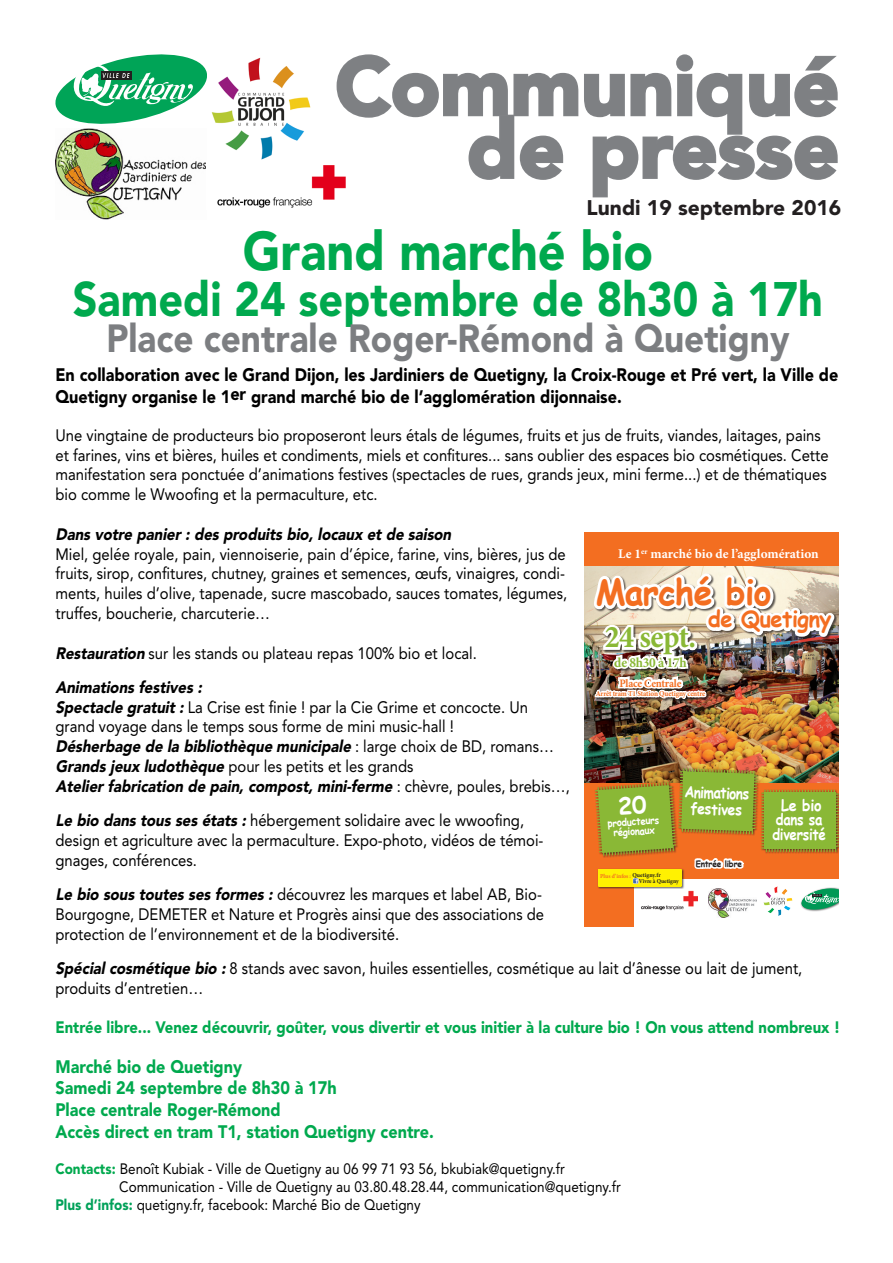
<style>
.page{position:relative;width:893px;height:1263px;background:#fff}
.page>*{position:absolute;margin:0;border:0;box-sizing:border-box;transform-origin:0 0}
.t1{font:900 81px "Avenir LT Std";color:#7e8083}
.t2{font:900 54px "Avenir LT Std";color:#00a94e;scale:.9 1}
.t3{font:900 48px "Avenir LT Std";color:#00a94e;scale:.9 1}
.t4{font:900 39px "Avenir LT Std";color:#7c7e81;scale:.9 1}
.t5{font:700 35.4px "Comic Sans MS";letter-spacing:-.02em;color:#f36e21;scale:.95 1}
.t6{font:700 31.65px "Minion Pro";letter-spacing:-.02em;color:#8ab836;scale:.95 1}
.t7{font:700 22.8px "Comic Sans MS";letter-spacing:-.02em;color:#f36e21;scale:.95 1}
.t8{font:900 21px "Avenir LT Std";color:#231f20}
.t9{font:900 18px/21.6px "Avenir LT Std";color:#000;scale:.9 1}
.t10{font:900 18px "Avenir LT Std";color:#00a94e;scale:.9 1}
.t11{font:16.5px/19.8px "Avenir LT Std";color:#000;scale:.9 1}
.t12{font:italic 900 16.5px "Avenir LT Std";color:#000;scale:.9 1}
.t13{font:900 16.5px "Avenir LT Std";color:#00a94e;scale:.9 1}
.t14{font:700 15.6px/14.7px "Comic Sans MS";letter-spacing:-.02em;color:#fff;text-align:center;scale:.91 1}
.t15{font:700 15.6px/16.4px "Comic Sans MS";letter-spacing:-.02em;color:#fff;text-align:center;scale:.86 1}
.t16{font:15px "Avenir LT Std";color:#000;scale:.9 1}
.t17{font:700 13.95px "Minion Pro";letter-spacing:-.02em;color:#8ab836;scale:.95 1}
.t18{font:700 13.35px "Minion Pro";color:#fff}
.t19{font:700 11.4px "Minion Pro";letter-spacing:-.015em;color:#f36e21;scale:.94 1}
.t20{font:700 10.35px/9.8px "Comic Sans MS";color:#fff;text-align:center;scale:.91 1}
.t21{font:700 8.7px "Comic Sans MS";letter-spacing:-.02em;color:#231f20;scale:.95 1}
.t22{font:700 7.65px "Minion Pro";letter-spacing:-.025em;color:#f36e21;scale:.94 1}
.t23{font:700 6px/6.3px "Minion Pro";letter-spacing:-.005em;color:#231f20}
.t24{font:700 6px "Minion Pro";color:#f36e21;scale:.95 1}
.s1{font-weight:900;font-style:italic}
.s2{font-weight:400;font-style:normal}
.s3{font-weight:900;color:#00a94e}
.s4{font-weight:900;color:#00a159}
</style>
<div class="page">
<svg style="left:336px;top:54px;width:502px;height:144px"></svg>
<svg style="left:55px;top:55px;width:152px;height:69px"></svg>
<div style="left:584px;top:532px;width:255px;height:38px;background:#f36e21"></div>
<div style="left:584px;top:744px;width:255px;height:135px;background:#f36e21"></div>
<div style="left:584px;top:879px;width:50px;height:48px;background:#f36e21"></div>
<img style="left:584px;top:567px;width:255px;height:215px">
<img style="left:717px;top:911px;width:29px;height:6px">
<div style="left:800px;top:887px;width:39px;height:25px;background:#231f20;opacity:.7"></div>
<img style="left:590px;top:566px;width:249px;height:150px">
<img style="left:767px;top:911px;width:15px;height:5px">
<img style="left:55px;top:129px;width:151px;height:90px">
<img style="left:217px;top:162px;width:139px;height:46px">
<img style="left:211px;top:58px;width:100px;height:102px">
<svg style="left:595px;top:768px;width:244px;height:143px"></svg>
<p class="t1" style="left:335px;top:38px;width:505px">Communiqué</p>
<p class="t1" style="left:467px;top:100px;width:374px">de presse</p>
<p class="t8" style="left:587px;top:195px;width:256px">Lundi 19 septembre 2016</p>
<p class="t2" style="left:243px;top:219px;width:457px">Grand marché bio</p>
<p class="t3" style="left:73px;top:270px;width:835px">Samedi 24 septembre de 8h30 à 17h</p>
<p class="t4" style="left:106px;top:315px;width:761px">Place centrale Roger-Rémond à Quetigny</p>
<p class="t9" style="left:55px;top:364px;width:871px">En collaboration avec le Grand Dijon, les Jardiniers de Quetigny, la Croix-Rouge et Pré vert, la Ville de<br>Quetigny organise le 1er grand marché bio de l’agglomération dijonnaise.</p>
<p class="t11" style="left:55px;top:425px;width:861px">Une vingtaine de producteurs bio proposeront leurs étals de légumes, fruits et jus de fruits, viandes, laitages, pains et farines, vins et bières, huiles et condiments, miels et confitures... sans oublier des espaces bio cosmétiques. Cette manifestation sera ponctuée d’animations festives (spectacles de rues, grands jeux, mini ferme...) et de thématiques bio comme le Wwoofing et la permaculture, etc.</p>
<p class="t12" style="left:55px;top:524px;width:445px">Dans votre panier : des produits bio, locaux et de saison</p>
<p class="t11" style="left:55px;top:544px;width:570px">Miel, gelée royale, pain, viennoiserie, pain d’épice, farine, vins, bières, jus de fruits, sirop, confitures, chutney, graines et semences, œufs, vinaigres, condi&shy;ments, huiles d’olive, tapenade, sucre mascobado, sauces tomates, légumes, truffes, boucherie, charcuterie…</p>
<p class="t11" style="left:55px;top:643px;width:470px"><span class="s1">Restauration</span> sur les stands ou plateau repas 100% bio et local.</p>
<p class="t11" style="left:55px;top:677px;width:527px"><span class="s1">Animations festives :<br>Spectacle gratuit :</span>La Crise est finie ! par la Cie Grime et concocte. Un grand voyage dans le temps sous forme de mini music-hall !</p>
<p class="t12" style="left:55px;top:736px;width:555px">Désherbage de la bibliothèque municipale <span class="s2">: l a r g e c h o i x d e B D , r o m a n s …</span></p>
<p class="t11" style="left:55px;top:757px;width:399px"><span class="s1">Grands jeux ludothèque</span>pour les petits et les grands</p>
<p class="t12" style="left:55px;top:776px;width:573px">Atelierfabrication de pain,compost,mini-ferme <span class="s2">: c h è v r e , p o u l e s , b r e b i s … ,</span></p>
<p class="t11" style="left:55px;top:811px;width:544px"><span class="s1">Le bio dans tous ses états :</span>hébergement solidaire avec le wwoofing, design et agriculture avec la permaculture. Expo-photo, vidéos de témoi&shy;gnages, conférences.</p>
<p class="t11" style="left:55px;top:884px;width:544px"><span class="s1">Le bio sous toutes ses formes :</span> découvrez les marques et label AB, Bio-<br>Bourgogne, DEMETER et Nature et Progrès ainsi que des associations de protection de l’environnement et de la biodiversité.</p>
<p class="t11" style="left:55px;top:958px;width:831px"><span class="s1">Spécial cosmétique bio :</span>8 stands avec savon, huiles essentielles, cosmétique au lait d’ânesse ou lait de jument, produits d’entretien…</p>
<p class="t13" style="left:55px;top:1017px;width:874px">Entrée libre... Venez découvrir, goûter, vous divertir et vous initier à la culture bio ! On vous attend nombreux !</p>
<p class="t10" style="left:55px;top:1055px;width:209px">Marché bio de Quetigny</p>
<p class="t10" style="left:55px;top:1077px;width:314px">Samedi 24 septembre de 8h30 à 17h</p>
<p class="t10" style="left:55px;top:1099px;width:252px">Place centrale Roger-Rémond</p>
<p class="t10" style="left:55px;top:1120px;width:422px">Accès direct en tram T1, station Quetigny centre.</p>
<p class="t16" style="left:55px;top:1159px;width:568px"><span class="s3">Contacts:</span> Benoît Kubiak - Ville de Quetigny au 06 99 71 93 56, bkubiak@quetigny.fr</p>
<p class="t16" style="left:119px;top:1177px;width:559px">Communication - Ville de Quetigny au 03.80.48.28.44, communication@quetigny.fr</p>
<p class="t16" style="left:55px;top:1195px;width:407px"><span class="s4">Plus d’infos:</span> quetigny.fr, facebook: Marché Bio de Quetigny</p>
<p class="t18" style="left:618px;top:544px;width:202px">Le 1<sup>er</sup> marché bio de l’agglomération</p>
<p class="t5" style="left:596px;top:566px;width:187px">Marché bio</p>
<p class="t6" style="left:605px;top:615px;width:98px">24 sept.</p>
<p class="t17" style="left:614px;top:652px;width:78px">de 8h30 à 17h</p>
<p class="t19" style="left:619px;top:675px;width:67px">Place Centrale</p>
<p class="t22" style="left:596px;top:688px;width:118px">Arrêt tram T1 Station Quetigny centre</p>
<p class="t7" style="left:708px;top:602px;width:131px">de Quetigny</p>
<p class="t15" style="left:685px;top:783px;width:77px;rotate:2deg">Animations festives</p>
<p class="t14" style="left:772px;top:797px;width:60px">Le bio dans sa diversité</p>
<p class="t20" style="left:607px;top:818px;width:58px;rotate:-4deg">producteurs régionaux</p>
<p class="t21" style="left:696px;top:857px;width:50px">Entrée libre</p>
<p class="t23" style="left:639px;top:871px;width:41px;text-indent:-7px">Quetigny.fr<br>Vivre à Quetigny</p>
<p class="t24" style="left:600px;top:871px;width:34px">Plus d’infos :</p>
</div>
